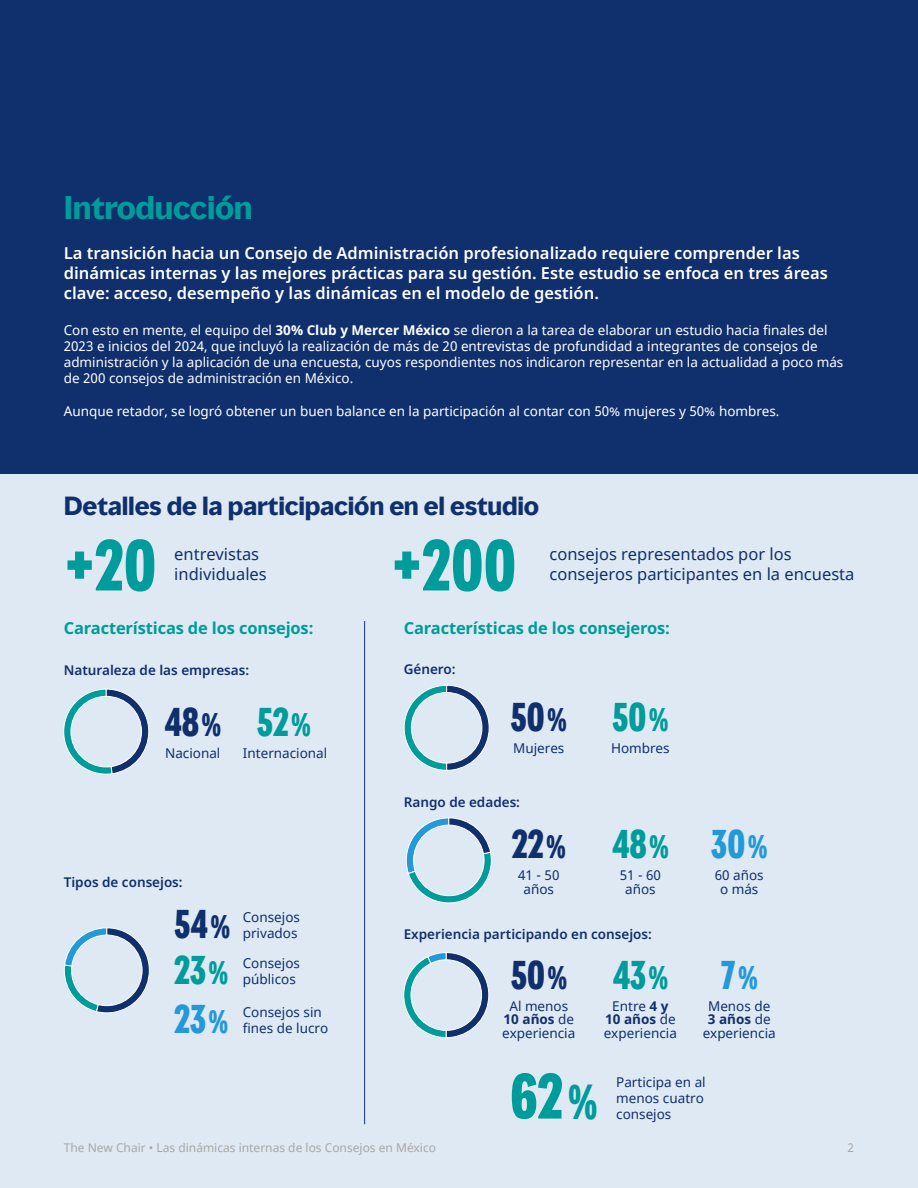
<style>
.page{position:relative;width:918px;height:1188px;background:#fff}
.page>*{position:absolute;margin:0;border:0;box-sizing:border-box;transform-origin:0 0}
.t1{font:700 67.5px "MMC Display Condensed";color:#009c9b}
.t2{font:700 60px "MMC Display Condensed";color:#009c9b}
.t3{font:700 37.5px/47.7px "MMC Display Condensed";letter-spacing:-.01em;color:#0f306d;text-align:justify}
.t4{font:700 37.5px "MMC Display Condensed";color:#009c9b}
.t5{font:700 37.5px "MMC Display Condensed";color:#239ad7}
.t6{font:700 30px "MMC Display";letter-spacing:-.01em;color:#009c9b}
.t7{font:700 24px "MMC Display";letter-spacing:-.01em;color:#0f306d}
.t8{font:600 16.5px/19.8px "Noto Sans";color:#fff}
.t9{font:16.5px/19.8px "Noto Sans";color:#0f306d}
.t10{font:700 16.5px "Noto Sans";letter-spacing:-.01em;color:#009c9b}
.t11{font:13.5px/16.2px "Noto Sans";color:#fff}
.t12{font:13.5px/13.5px "Noto Sans";color:#0f306d;text-align:center}
.t13{font:600 13.5px "Noto Sans";color:#0f306d}
.t14{font:12px "Noto Sans";color:#a8a8a7}
.s1{font-weight:700}
.s2{font-size:30px}
.s3{color:#009c9b}
.s4{font-size:30px;color:#009c9b}
.s5{color:#239ad7}
.s6{font-size:30px;color:#239ad7}
.s7{font-size:45px}
</style>
<div class="page">
<div style="left:0;top:0;width:918px;height:474px;background:#0f306d"></div>
<div style="left:0;top:474px;width:918px;height:714px;background:#dfe9f3"></div>
<svg style="left:63px;top:688px;width:86px;height:87px"></svg>
<svg style="left:64px;top:927px;width:86px;height:87px"></svg>
<svg style="left:403px;top:685px;width:87px;height:86px"></svg>
<svg style="left:406px;top:817px;width:86px;height:87px"></svg>
<svg style="left:403px;top:952px;width:86px;height:86px"></svg>
<hr style="left:364px;top:621px;width:1px;height:503px;background:#0f306d">
<h3 class="t6" style="left:64px;top:188px;width:190px">Introducción</h3>
<p class="t8" style="left:64px;top:243px;width:766px">La transición hacia un Consejo de Administración profesionalizado requiere comprender las dinámicas internas y las mejores prácticas para su gestión. Este estudio se enfoca en tres áreas clave: acceso, desempeño y las dinámicas en el modelo de gestión.</p>
<p class="t11" style="left:64px;top:322px;width:781px">Con esto en mente, el equipo del <span class="s1">30% Club y Mercer México</span> se dieron a la tarea de elaborar un estudio hacia finales del 2023 e inicios del 2024, que incluyó la realización de más de 20 entrevistas de profundidad a integrantes de consejos de administración y la aplicación de una encuesta, cuyos respondientes nos indicaron representar en la actualidad a poco más de 200 consejos de administración en México.</p>
<p class="t11" style="left:64px;top:403px;width:717px">Aunque retador, se logró obtener un buen balance en la participación al contar con 50% mujeres y 50% hombres.</p>
<h3 class="t7" style="left:64px;top:490px;width:477px">Detalles de la participación en el estudio</h3>
<h1 class="t1" style="left:64px;top:519px;width:94px">+20</h1>
<p class="t9" style="left:174px;top:545px;width:94px">entrevistas individuales</p>
<h1 class="t1" style="left:391px;top:519px;width:127px">+200</h1>
<p class="t9" style="left:550px;top:545px;width:307px">consejos representados por los consejeros participantes en la encuesta</p>
<p class="t10" style="left:64px;top:616px;width:251px">Características de los consejos:</p>
<p class="t10" style="left:404px;top:616px;width:268px">Características de los consejeros:</p>
<p class="t13" style="left:64px;top:661px;width:187px">Naturaleza de las empresas:</p>
<h3 class="t3" style="left:165px;top:698px;width:148px">48<span class="s2">%</span> <span class="s3">52</span><span class="s4">%</span></h3>
<p class="t12" style="left:165px;top:747px;width:57px">Nacional</p>
<p class="t12" style="left:243px;top:747px;width:86px">Internacional</p>
<p class="t13" style="left:64px;top:873px;width:120px">Tipos de consejos:</p>
<h3 class="t3" style="left:174px;top:900px;width:57px">54<span class="s2">% </span><span class="s3">23</span><span class="s4">% </span><span class="s5">23</span><span class="s6">%</span></h3>
<p class="t12" style="left:243px;top:909px;width:59px;line-height:16.2px;text-align:left">Consejos privados</p>
<p class="t12" style="left:243px;top:956px;width:59px;line-height:16.2px;text-align:left">Consejos públicos</p>
<p class="t12" style="left:243px;top:1005px;width:87px;line-height:16.2px;text-align:left">Consejos sin fines de lucro</p>
<p class="t13" style="left:404px;top:659px;width:53px">Género:</p>
<h3 class="t3" style="left:511px;top:693px;width:58px">50<span class="s2">%</span></h3>
<p class="t12" style="left:513px;top:741px;width:53px">Mujeres</p>
<p class="t13" style="left:404px;top:792px;width:118px">Rango de edades:</p>
<h3 class="t3" style="left:512px;top:820px;width:55px">22<span class="s2">%</span></h3>
<p class="t12" style="left:518px;top:869px;width:43px">41 - 50 años</p>
<h3 class="t4" style="left:612px;top:691px;width:58px">50<span class="s2">%</span></h3>
<p class="t12" style="left:611px;top:741px;width:60px">Hombres</p>
<h3 class="t4" style="left:612px;top:818px;width:58px">48<span class="s2">%</span></h3>
<p class="t12" style="left:620px;top:869px;width:43px">51 - 60 años</p>
<p class="t13" style="left:404px;top:925px;width:250px">Experiencia participando en consejos:</p>
<h3 class="t3" style="left:511px;top:951px;width:58px">50<span class="s2">%</span></h3>
<p class="t12" style="left:502px;top:1000px;width:75px">Al menos<br><span class="s1">10 años</span> de experiencia</p>
<h3 class="t4" style="left:613px;top:949px;width:57px">43<span class="s2">%</span></h3>
<p class="t12" style="left:604px;top:1000px;width:75px">Entre <span class="s1">4 y<br>10 años</span> de experiencia</p>
<h3 class="t5" style="left:711px;top:818px;width:57px">30<span class="s2">%</span></h3>
<p class="t12" style="left:715px;top:869px;width:50px">60 años o más</p>
<h3 class="t5" style="left:721px;top:949px;width:38px">7<span class="s2">%</span></h3>
<p class="t12" style="left:703px;top:1000px;width:75px">Menos de<br><span class="s1">3 años</span> de experiencia</p>
<h2 class="t2" style="left:510px;top:1055px;width:89px">62<span class="s7">%</span></h2>
<p class="t12" style="left:616px;top:1074px;width:91px;line-height:16.2px;text-align:left">Participa en al menos cuatro consejos</p>
<p class="t14" style="left:64px;top:1140px;width:374px">The New Chair • Las dinámicas internas de los Consejos en México</p>
<p class="t14" style="left:848px;top:1140px;width:8px">2</p>
</div>
